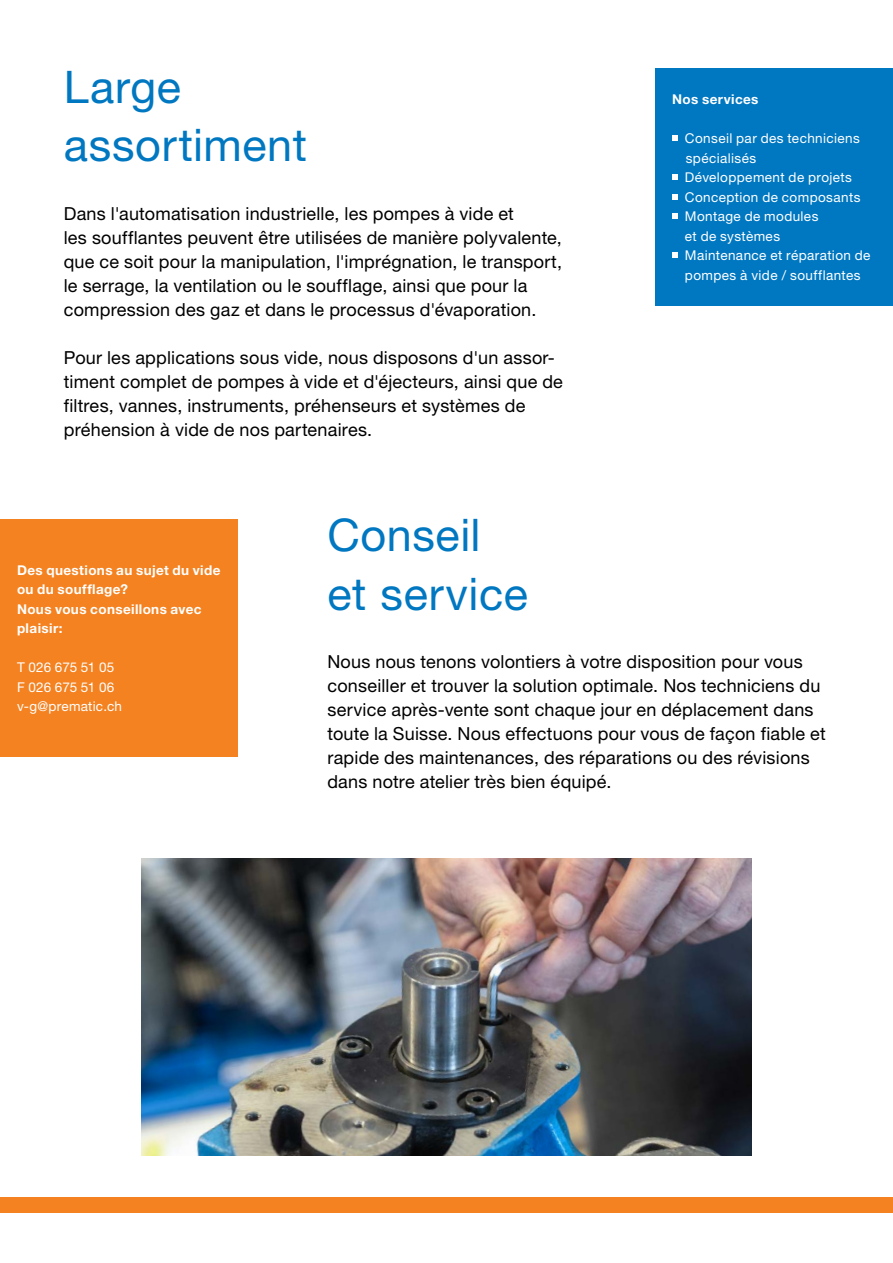
<style>
.page{position:relative;width:893px;height:1263px;background:#fff}
.page>*{position:absolute;margin:0;border:0;box-sizing:border-box;transform-origin:0 0}
.t1{font:45px/58.5px "Helvetica Neue LT Pro";letter-spacing:.015em;color:#0077c1}
.t2{font:18px/24px "Helvetica Neue LT Pro";letter-spacing:.01em;color:#000}
.t3{font:13.5px/19.5px "Helvetica Neue LT Pro";letter-spacing:.03em;color:#fff}
.t4{font:700 13.5px/19.5px "Helvetica Neue LT Pro";letter-spacing:.03em;color:#fff}
</style>
<div class="page">
<div style="left:0;top:519px;width:238px;height:238px;background:#f58220"></div>
<div style="left:655px;top:68px;width:238px;height:238px;background:#0077c1"></div>
<svg style="left:672px;top:136px;width:5px;height:5px"></svg>
<svg style="left:672px;top:175px;width:5px;height:5px"></svg>
<svg style="left:672px;top:194px;width:5px;height:5px"></svg>
<svg style="left:672px;top:214px;width:5px;height:5px"></svg>
<svg style="left:672px;top:253px;width:5px;height:5px"></svg>
<img style="left:141px;top:858px;width:611px;height:298px">
<div style="left:0;top:1198px;width:893px;height:15px;background:#f58220"></div>
<h1 class="t1" style="left:64px;top:57px;width:245px">Large assortiment</h1>
<p class="t2" style="left:64px;top:201px;width:500px">Dans l'automatisation industrielle, les pompes à vide et<br>les soufflantes peuvent être utilisées de manière polyvalente, que ce soit pour la manipulation, l'imprégnation, le transport, le serrage, la ventilation ou le soufflage, ainsi que pour la compression des gaz et dans le processus d'évaporation.</p>
<p class="t2" style="left:64px;top:345px;width:501px">Pour les applications sous vide, nous disposons d'un assor&shy;timent complet de pompes à vide et d'éjecteurs, ainsi que de filtres, vannes, instruments, préhenseurs et systèmes de préhension à vide de nos partenaires.</p>
<p class="t4" style="left:672px;top:89px;width:88px">Nos services</p>
<p class="t3" style="left:685px;top:128px;width:187px">Conseil par des techniciens spécialisés<br>Développement de projets<br>Conception de composants<br>Montage de modules<br>et de systèmes<br>Maintenance et réparation de pompes à vide / soufflantes</p>
<p class="t4" style="left:17px;top:560px;width:205px">Des questions au sujet du vide ou du soufflage?<br>Nous vous conseillons avec plaisir:</p>
<p class="t3" style="left:17px;top:657px;width:107px">T 026 675 51 05<br>F 026 675 51 06 v-g@prematic.ch</p>
<h1 class="t1" style="left:327px;top:505px;width:202px">Conseil et service</h1>
<p class="t2" style="left:327px;top:649px;width:500px">Nous nous tenons volontiers à votre disposition pour vous conseiller et trouver la solution optimale. Nos techniciens du service après-vente sont chaque jour en déplacement dans toute la Suisse. Nous effectuons pour vous de façon fiable et rapide des maintenances, des réparations ou des révisions dans notre atelier très bien équipé.</p>
</div>
